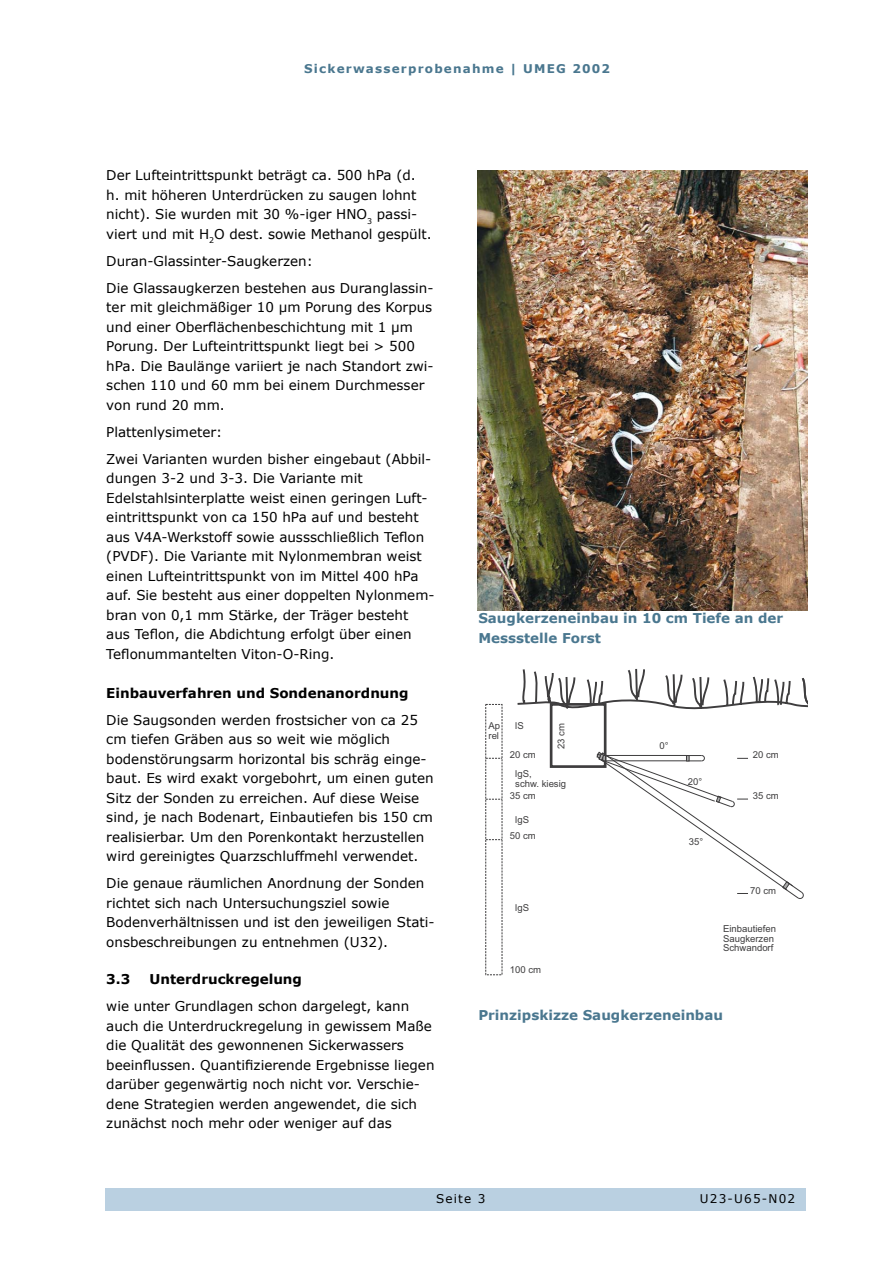
<style>
.page{position:relative;width:893px;height:1263px;background:#fff}
.page>*{position:absolute;margin:0;border:0;box-sizing:border-box;transform-origin:0 0}
.t1{font:13.5px/19.5px "Verdana";color:#000}
.t2{font:700 13.5px/19.5px "Verdana";color:#4a778f}
.t3{font:700 13.5px "Verdana";color:#000}
.t4{font:700 12px "Verdana";letter-spacing:.1em;color:#4a778f}
.t5{font:12px "Verdana";letter-spacing:.1em;color:#000}
.t6{font:9.6px/9.6px "Arial";color:#3e3d3e}
</style>
<div class="page">
<div style="left:105px;top:1188px;width:701px;height:22px;background:#bad0e1"></div>
<img style="left:477px;top:170px;width:331px;height:440px">
<div style="left:550px;top:703px;width:56px;height:65px;border:3px solid #3e3d3e"></div>
<svg style="left:597px;top:752px;width:207px;height:147px"></svg>
<svg style="left:486px;top:758px;width:16px;height:1px"></svg>
<svg style="left:486px;top:839px;width:16px;height:1px"></svg>
<svg style="left:486px;top:799px;width:16px;height:1px"></svg>
<svg style="left:517px;top:668px;width:291px;height:51px"></svg>
<p class="t4" style="left:304px;top:61px;width:307px">Sickerwasserprobenahme | UMEG 2002</p>
<p class="t1" style="left:106px;top:165px;width:327px">Der Lufteintrittspunkt beträgt ca. 500 hPa (d. h. mit höheren Unterdrücken zu saugen lohnt nicht). Sie wurden mit 30 %-iger HNO<sub>3</sub> passi&shy;viert und mit H<sub>2</sub>O dest. sowie Methanol gespült.</p>
<p class="t1" style="left:106px;top:247px;width:329px;line-height:27px">Duran-Glassinter-Saugkerzen:<br>Die Glassaugkerzen bestehen aus Duranglassin-</p>
<p class="t1" style="left:106px;top:297px;width:329px">ter mit gleichmäßiger 10 µm Porung des Korpus und einer Oberflächenbeschichtung mit 1 µm Porung. Der Lufteintrittspunkt liegt bei &gt; 500 hPa. Die Baulänge variiert je nach Standort zwi&shy;schen 110 und 60 mm bei einem Durchmesser von rund 20 mm.</p>
<p class="t1" style="left:106px;top:418px;width:326px;line-height:27px">Plattenlysimeter:<br>Zwei Varianten wurden bisher eingebaut (Abbil-</p>
<p class="t1" style="left:106px;top:468px;width:330px">dungen 3-2 und 3-3. Die Variante mit Edelstahlsinterplatte weist einen geringen Luft&shy;eintrittspunkt von ca 150 hPa auf und besteht aus V4A-Werkstoff sowie aussschließlich Teflon (PVDF). Die Variante mit Nylonmembran weist einen Lufteintrittspunkt von im Mittel 400 hPa auf. Sie besteht aus einer doppelten Nylonmem&shy;bran von 0,1 mm Stärke, der Träger besteht aus Teflon, die Abdichtung erfolgt über einen Teflonummantelten Viton-O-Ring.</p>
<p class="t3" style="left:106px;top:684px;width:304px">Einbauverfahren und Sondenanordnung</p>
<p class="t1" style="left:106px;top:710px;width:329px">Die Saugsonden werden frostsicher von ca 25 cm tiefen Gräben aus so weit wie möglich bodenstörungsarm horizontal bis schräg einge&shy;baut. Es wird exakt vorgebohrt, um einen guten Sitz der Sonden zu erreichen. Auf diese Weise sind, je nach Bodenart, Einbautiefen bis 150 cm realisierbar. Um den Porenkontakt herzustellen wird gereinigtes Quarzschluffmehl verwendet.</p>
<p class="t1" style="left:106px;top:873px;width:330px">Die genaue räumlichen Anordnung der Sonden richtet sich nach Untersuchungsziel sowie Bodenverhältnissen und ist den jeweiligen Stati&shy;onsbeschreibungen zu entnehmen (U32).</p>
<p class="t3" style="left:106px;top:971px;width:26px">3.3</p>
<p class="t3" style="left:150px;top:971px;width:154px">Unterdruckregelung</p>
<p class="t1" style="left:106px;top:996px;width:330px">wie unter Grundlagen schon dargelegt, kann auch die Unterdruckregelung in gewissem Maße die Qualität des gewonnenen Sickerwassers beeinflussen. Quantifizierende Ergebnisse liegen darüber gegenwärtig noch nicht vor. Verschie&shy;dene Strategien werden angewendet, die sich zunächst noch mehr oder weniger auf das</p>
<p class="t2" style="left:478px;top:608px;width:306px">Saugkerzeneinbau in 10 cm Tiefe an der<br>Messstelle Forst</p>
<p class="t6" style="left:488px;top:722px;width:13px">Ap rel</p>
<p class="t6" style="left:515px;top:722px;width:10px">lS</p>
<p class="t6" style="left:557px;top:749px;width:27px;rotate:-90deg">23 cm</p>
<p class="t6" style="left:510px;top:751px;width:27px">20 cm</p>
<p class="t6" style="left:510px;top:791px;width:27px">35 cm</p>
<p class="t6" style="left:510px;top:832px;width:27px">50 cm</p>
<p class="t6" style="left:515px;top:770px;width:52px">lgS,<br>schw. kiesig</p>
<p class="t6" style="left:515px;top:815px;width:15px">lgS</p>
<p class="t6" style="left:515px;top:904px;width:15px">lgS</p>
<p class="t6" style="left:510px;top:965px;width:33px">100 cm</p>
<p class="t6" style="left:660px;top:742px;width:11px">0°</p>
<p class="t6" style="left:688px;top:778px;width:16px">20°</p>
<p class="t6" style="left:689px;top:838px;width:16px">35°</p>
<p class="t6" style="left:753px;top:751px;width:27px">20 cm</p>
<p class="t6" style="left:753px;top:792px;width:27px">35 cm</p>
<p class="t6" style="left:750px;top:886px;width:27px">70 cm</p>
<p class="t6" style="left:723px;top:925px;width:55px">Einbautiefen<br>Saugkerzen<br>Schwandorf</p>
<p class="t2" style="left:478px;top:1005px;width:246px">Prinzipskizze Saugkerzeneinbau</p>
<p class="t5" style="left:436px;top:1191px;width:51px">Seite 3</p>
<p class="t5" style="left:700px;top:1191px;width:97px">U23-U65-N02</p>
</div>
